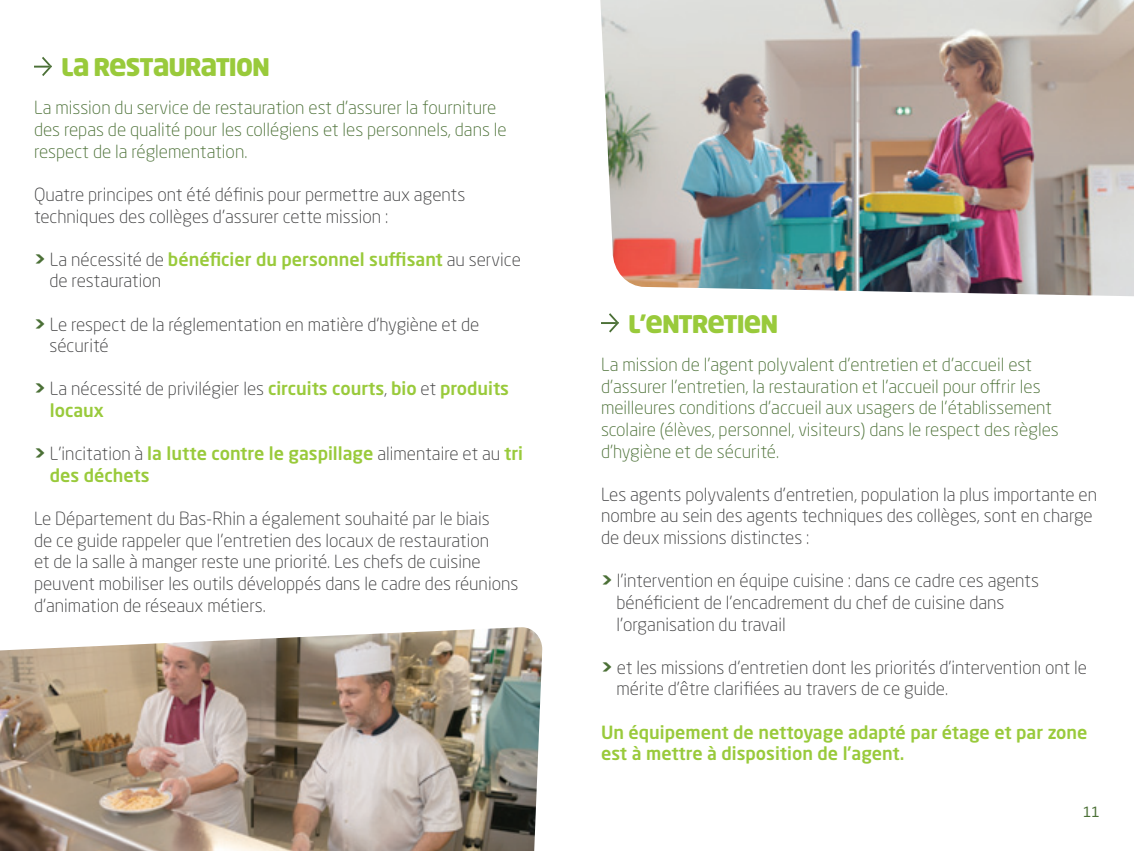
<style>
.page{position:relative;width:1134px;height:851px;background:#fff}
.page>*{position:absolute;margin:0;border:0;box-sizing:border-box;transform-origin:0 0}
.t1{font:900 24px "NEO Titre";letter-spacing:-.04em;color:#99ca3b}
.t2{font:300 18px/21.6px "Neo Sans Std";color:#3e3e3f}
.t3{font:300 18px/21.6px "Neo Sans Std";color:#4b7036}
.t4{font:500 18px/21.6px "Neo Sans Std";color:#99ca3b}
.t5{font:14px "Neo Sans Std";color:#4b7036}
.s1{font-family:"NEO Titre";font-weight:900;color:#4b7036}
.s2{font-weight:500;color:#99ca3b}
.s3{font-weight:300;color:#3e3e3f}
</style>
<div class="page">
<svg style="left:34px;top:57px;width:18px;height:19px"></svg>
<svg style="left:601px;top:313px;width:18px;height:19px"></svg>
<img style="left:0;top:627px;width:542px;height:223px">
<img style="left:600px;top:0;width:534px;height:296px">
<h1 class="t1" style="left:61px;top:51px;width:210px">LA RESTAURATION</h1>
<p class="t3" style="left:34px;top:97px;width:474px">La mission du service de restauration est d’assurer la fourniture des repas de qualité pour les collégiens et les personnels, dans le respect de la réglementation.</p>
<p class="t2" style="left:34px;top:183px;width:433px">Quatre principes ont été définis pour permettre aux agents techniques des collèges d’assurer cette mission :</p>
<p class="t2" style="left:49px;top:248px;width:473px;text-indent:-15px"><span class="s1">&gt;</span> La nécessité de <span class="s2">bénéficier du personnel suffisant</span> au service de restauration</p>
<p class="t2" style="left:49px;top:313px;width:431px;text-indent:-15px"><span class="s1">&gt;</span> Le respect de la réglementation en matière d’hygiène et de sécurité</p>
<p class="t4" style="left:50px;top:377px;width:461px;text-indent:-16px"><span class="s1">&gt;</span> <span class="s3">La nécessité de privilégier les</span> circuits courts<span class="s3">,</span> bio <span class="s3">et</span> produits locaux</p>
<p class="t4" style="left:50px;top:442px;width:475px;text-indent:-16px"><span class="s1">&gt;</span> <span class="s3">L’incitation à</span> la lutte contre le gaspillage <span class="s3">alimentaire et au</span> tri des déchets</p>
<p class="t2" style="left:34px;top:507px;width:486px">Le Département du Bas-Rhin a également souhaité par le biais<br>de ce guide rappeler que l’entretien des locaux de restauration<br>et de la salle à manger reste une priorité. Les chefs de cuisine peuvent mobiliser les outils développés dans le cadre des réunions d’animation de réseaux métiers.</p>
<h1 class="t1" style="left:628px;top:308px;width:152px">L’ENTRETIEN</h1>
<p class="t3" style="left:601px;top:353px;width:459px">La mission de l’agent polyvalent d’entretien et d’accueil est d’assurer l’entretien, la restauration et l’accueil pour offrir les meilleures conditions d’accueil aux usagers de l’établissement scolaire (élèves, personnel, visiteurs) dans le respect des règles d’hygiène et de sécurité.</p>
<p class="t2" style="left:601px;top:483px;width:498px">Les agents polyvalents d’entretien, population la plus importante en nombre au sein des agents techniques des collèges, sont en charge de deux missions distinctes :</p>
<p class="t2" style="left:616px;top:569px;width:424px;text-indent:-15px"><span class="s1">&gt;</span> l’intervention en équipe cuisine : dans ce cadre ces agents bénéficient de l’encadrement du chef de cuisine dans l’organisation du travail</p>
<p class="t2" style="left:616px;top:656px;width:472px;text-indent:-15px"><span class="s1">&gt;</span> et les missions d’entretien dont les priorités d’intervention ont le mérite d’être clarifiées au travers de ce guide.</p>
<p class="t4" style="left:601px;top:720px;width:488px">Un équipement de nettoyage adapté par étage et par zone est à mettre à disposition de l’agent.</p>
<p class="t5" style="left:1083px;top:803px;width:18px">11</p>
</div>
